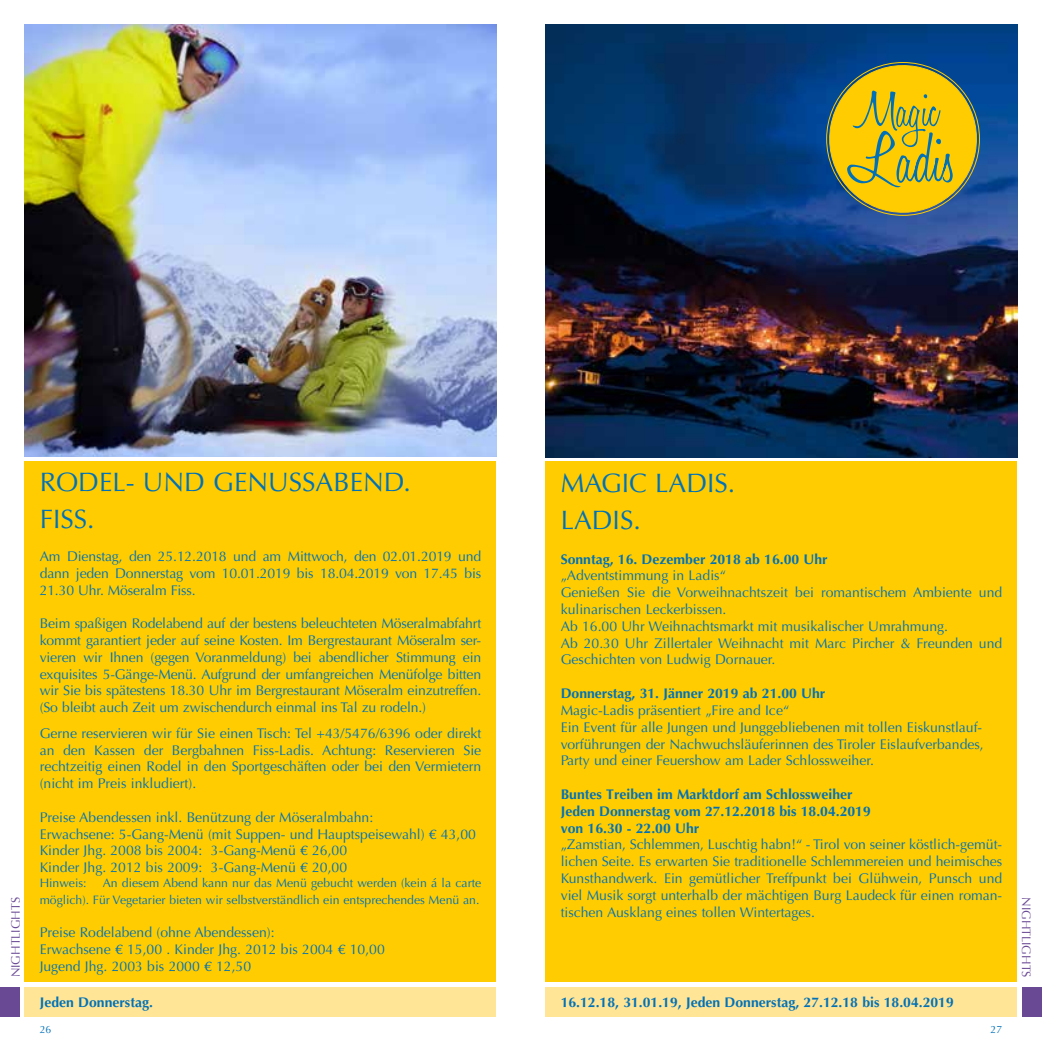
<style>
.page{position:relative;width:1042px;height:1042px;background:#fff}
.page>*{position:absolute;margin:0;border:0;box-sizing:border-box;transform-origin:0 0}
.t1{font:26.6px/36.8px "Optima";color:#0071b9}
.t2{font:14px/16.8px "Optima";color:#0071b9;text-align:justify}
.t3{font:700 14px/16.8px "Optima";color:#0071b9}
.t4{font:12.25px/16.8px "Optima";color:#0071b9;text-align:right}
.t5{font:12.25px "Optima";color:#694894}
.t6{font:10.5px "Optima";color:#0071b9}
.s1{font-family:"Optima LT Std"}
</style>
<div class="page">
<div style="left:25px;top:987px;width:471px;height:30px;background:#ffe595"></div>
<img style="left:25px;top:25px;width:471px;height:431px">
<div style="left:0;top:987px;width:20px;height:30px;background:#694894"></div>
<div style="left:25px;top:461px;width:471px;height:521px;background:#fecc00"></div>
<div style="left:546px;top:987px;width:471px;height:30px;background:#ffe595"></div>
<div style="left:1022px;top:987px;width:20px;height:30px;background:#694894"></div>
<div style="left:546px;top:461px;width:471px;height:521px;background:#fecc00"></div>
<img style="left:546px;top:25px;width:471px;height:432px">
<svg style="left:826px;top:58px;width:154px;height:160px;background:#a79f38"></svg>
<p class="t5" style="left:9px;top:977px;width:82px;rotate:-90deg">NIGHTLIGHTS</p>
<h1 class="t1" style="left:40px;top:464px;width:373px">RODEL- UND GENUSSABEND.<br>FISS.</h1>
<p class="t2" style="left:40px;top:548px;width:443px">Am Dienstag, den 25.12.2018 und am Mittwoch, den 02.01.2019 und dann jeden Donnerstag vom 10.01.2019 bis 18.04.2019 von 17.45 bis 21.30 Uhr. Möseralm Fiss.</p>
<p class="t2" style="left:40px;top:615px;width:443px">Beim spaßigen Rodelabend auf der bestens beleuchteten Möseralmabfahrt kommt garantiert jeder auf seine Kosten. Im Bergrestaurant Möseralm ser&shy;vieren wir Ihnen (gegen Voranmeldung) bei abendlicher Stimmung ein exquisites 5-Gänge-Menü. Aufgrund der umfangreichen Menüfolge bitten wir Sie bis spätestens 18.30 Uhr im Bergrestaurant Möseralm einzutreffen. (So bleibt auch Zeit um zwischendurch einmal ins Tal zu rodeln.)</p>
<p class="t2" style="left:40px;top:725px;width:443px">Gerne reservieren wir für Sie einen Tisch: Tel +43/5476/6396 oder direkt an den Kassen der Bergbahnen Fiss-Ladis. Achtung: Reservieren Sie rechtzeitig einen Rodel in den Sportgeschäften oder bei den Vermietern (nicht im Preis inkludiert).</p>
<p class="t2" style="left:40px;top:809px;width:438px;text-align:left">Preise Abendessen inkl. Benützung der Möseralmbahn:<br>Erwachsene: 5-Gang-Menü (mit Suppen- und Hauptspeisewahl) <span class="s1">€</span> 43,00<br>Kinder Jhg. 2008 bis 2004: 3-Gang-Menü <span class="s1">€</span> 26,00<br>Kinder Jhg. 2012 bis 2009: 3-Gang-Menü <span class="s1">€</span> 20,00</p>
<p class="t4" style="left:40px;top:874px;width:48px">Hinweis:</p>
<p class="t4" style="left:40px;top:874px;width:443px">An diesem Abend kann nur das Menü gebucht werden (kein á la carte<br>möglich). Für Vegetarier bieten wir selbstverständlich ein entsprechendes Menü an.</p>
<p class="t2" style="left:40px;top:924px;width:347px;text-align:left">Preise Rodelabend (ohne Abendessen):<br>Erwachsene <span class="s1">€</span> 15,00 . Kinder Jhg. 2012 bis 2004 <span class="s1">€</span> 10,00<br>Jugend Jhg. 2003 bis 2000 <span class="s1">€</span> 12,50</p>
<p class="t3" style="left:40px;top:994px;width:115px">Jeden Donnerstag.</p>
<h1 class="t1" style="left:561px;top:465px;width:176px">MAGIC LADIS.<br>LADIS.</h1>
<p class="t3" style="left:561px;top:551px;width:268px">Sonntag, 16. Dezember 2018 ab 16.00 Uhr</p>
<p class="t2" style="left:561px;top:567px;width:443px;text-align:left">„Adventstimmung in Ladis“<br>Genießen Sie die Vorweihnachtszeit bei romantischem Ambiente und kulinarischen Leckerbissen.<br>Ab 16.00 Uhr Weihnachtsmarkt mit musikalischer Umrahmung.<br>Ab 20.30 Uhr Zillertaler Weihnacht mit Marc Pircher &amp; Freunden und Geschichten von Ludwig Dornauer.</p>
<p class="t3" style="left:561px;top:685px;width:266px">Donnerstag, 31. Jänner 2019 ab 21.00 Uhr</p>
<p class="t2" style="left:561px;top:702px;width:425px;text-align:left">Magic-Ladis präsentiert „Fire and Ice“<br>Ein Event für alle Jungen und Junggebliebenen mit tollen Eiskunstlauf&shy;vorführungen der Nachwuchsläuferinnen des Tiroler Eislaufverbandes, Party und einer Feuershow am Lader Schlossweiher.</p>
<p class="t3" style="left:561px;top:786px;width:312px">Buntes Treiben im Marktdorf am Schlossweiher<br>Jeden Donnerstag vom 27.12.2018 bis 18.04.2019 von 16.30 - 22.00 Uhr</p>
<p class="t2" style="left:561px;top:836px;width:443px">„Zamstian, Schlemmen, Luschtig habn!“ - Tirol von seiner köstlich-gemüt&shy;lichen Seite. Es erwarten Sie traditionelle Schlemmereien und heimisches Kunsthandwerk. Ein gemütlicher Treffpunkt bei Glühwein, Punsch und viel Musik sorgt unterhalb der mächtigen Burg Laudeck für einen roman&shy;tischen Ausklang eines tollen Wintertages.</p>
<p class="t3" style="left:561px;top:994px;width:395px">16.12.18, 31.01.19, Jeden Donnerstag, 27.12.18 bis 18.04.2019</p>
<p class="t6" style="left:40px;top:1024px;width:13px">26</p>
<p class="t6" style="left:990px;top:1024px;width:13px">27</p>
<p class="t5" style="left:1033px;top:897px;width:82px;rotate:90deg">NIGHTLIGHTS</p>
</div>
